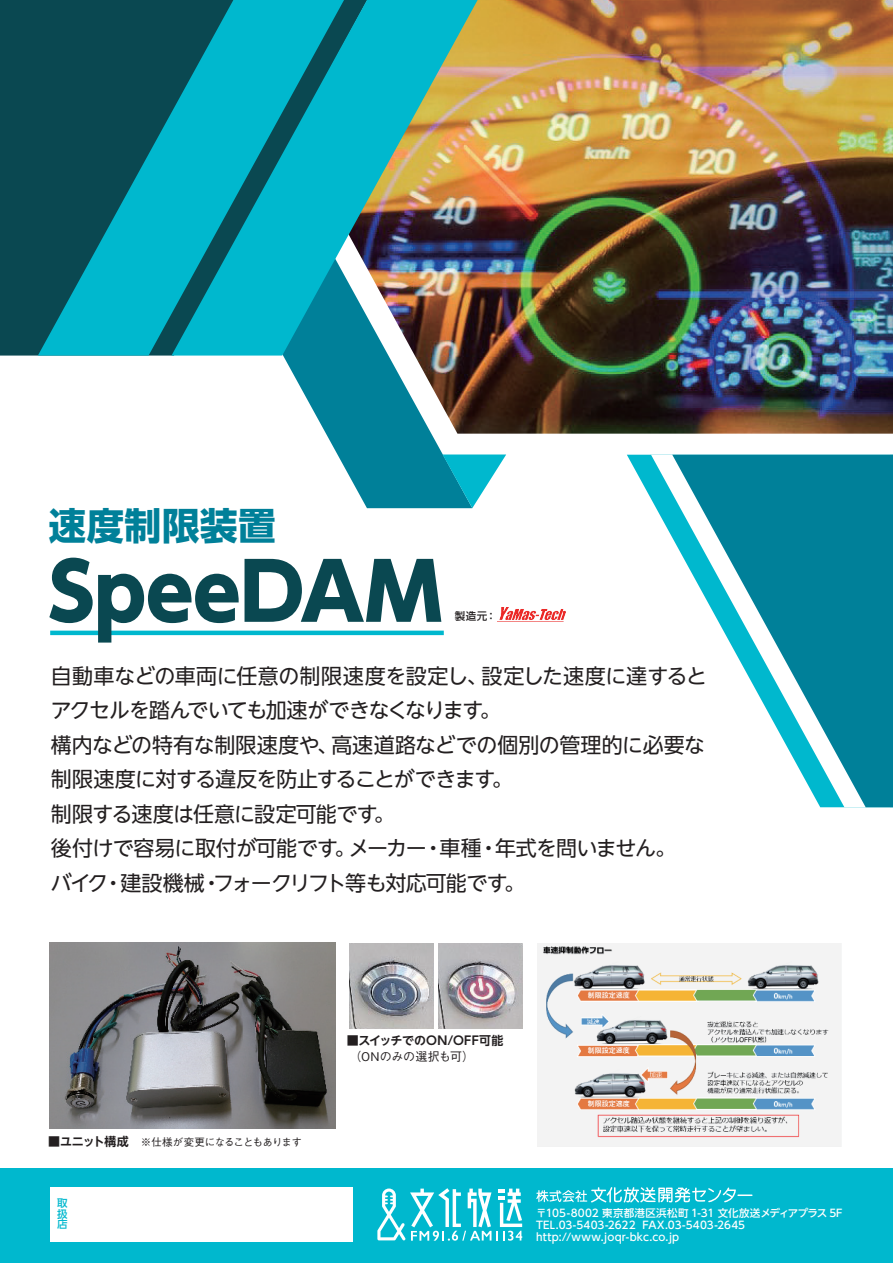
<style>
.page{position:relative;width:893px;height:1263px;background:#fff}
.page>*{position:absolute;margin:0;border:0;box-sizing:border-box;transform-origin:0 0}
.t1{font:800 78px "UD Shin Go NT Pr 6 N";letter-spacing:-.005em;color:#0a4851}
.t2{font:700 37.5px "UD Shin Go NT Pr 6 N";letter-spacing:.01em;color:#008099}
.t3{font:21px/34.5px "UD Shin Go NT Pr 6 N";letter-spacing:-.03em;color:#231f20}
.t4{font:700 12px "UD Shin Go NT Pr 6 N De";letter-spacing:.005em;color:#231f20}
.t5{font:500 12px "Gothic BBB Pr 6 N";letter-spacing:-.005em;color:#231f20}
.t6{font:500 10.5px/12px "UD Shin Go NT Pr 6 N";letter-spacing:.015em;color:#fff}
.t7{font:500 10.5px "Gothic BBB Pr 6 N";letter-spacing:-.055em;color:#231f20}
.t8{font:500 10.5px "UD Shin Go NT Pr 6 N";color:#231f20}
.t9{font:500 10.5px/10.5px "UD Shin Go NT Pr 6 N";color:#00b8ce;text-align:justify}
.s1{font-family:"UD Shin Go NT Pr 6 N De";font-weight:700;font-size:12px}
</style>
<div class="page">
<img style="left:472px;top:0;width:421px;height:434px">
<svg style="left:627px;top:455px;width:24px;height:44px"></svg>
<svg style="left:651px;top:455px;width:21px;height:82px;fill:#00b8ce"></svg>
<svg style="left:672px;top:455px;width:221px;height:352px;fill:#008099"></svg>
<svg style="left:283px;top:356px;width:189px;height:152px;fill:#008099"></svg>
<svg style="left:443px;top:454px;width:63px;height:54px"></svg>
<div style="left:0;top:0;width:38px;height:356px;background:#0a4851"></div>
<img style="left:344px;top:0;width:134px;height:356px">
<svg style="left:38px;top:0;width:306px;height:356px;background:#04899a"></svg>
<div style="left:0;top:1168px;width:893px;height:95px;background:#00b8ce"></div>
<div style="left:51px;top:1187px;width:302px;height:54px;background:#fff"></div>
<svg style="left:377px;top:1188px;width:145px;height:53px"></svg>
<svg style="left:536px;top:1187px;width:216px;height:15px"></svg>
<hr style="left:50px;top:631px;width:394px;height:4px;background:#00b8ce">
<img style="left:49px;top:942px;width:287px;height:187px">
<img style="left:537px;top:943px;width:304px;height:203px">
<img style="left:349px;top:943px;width:84px;height:85px">
<img style="left:438px;top:943px;width:85px;height:85px">
<img style="left:497px;top:607px;width:68px;height:15px">
<h2 class="t2" style="left:48px;top:495px;width:229px">速度制限装置</h2>
<h1 class="t1" style="left:48px;top:528px;width:395px">SpeeDAM</h1>
<p class="t3" style="left:51px;top:658px;width:658px">自動車などの車両に任意の制限速度を設定し、設定した速度に達するとアクセルを踏んでいても加速ができなくなります。<br>構内などの特有な制限速度や、高速道路などでの個別の管理的に必要な制限速度に対する違反を防止することができます。<br>制限する速度は任意に設定可能です。<br>後付けで容易に取付が可能です。メーカー・車種・年式を問いません。<br>バイク・建設機械・フォークリフト等も対応可能です。</p>
<p class="t8" style="left:455px;top:608px;width:43px">製造元：</p>
<p class="t7" style="left:48px;top:1133px;width:255px"><span class="s1">■ユニット構成</span> ※仕様が変更になることもあります</p>
<p class="t9" style="left:57px;top:1198px;width:12px">取扱店</p>
<p class="t4" style="left:347px;top:1030px;width:158px">■スイッチでのON/OFF可能</p>
<p class="t5" style="left:338px;top:1047px;width:138px">　（ONのみの選択も可）</p>
<p class="t6" style="left:536px;top:1206px;width:308px">〒105-8002 東京都港区浜松町 1-31 文化放送メディアプラス 5F<br>TEL.03-5403-2622 FAX.03-5403-2645 http://www.joqr-bkc.co.jp</p>
</div>
